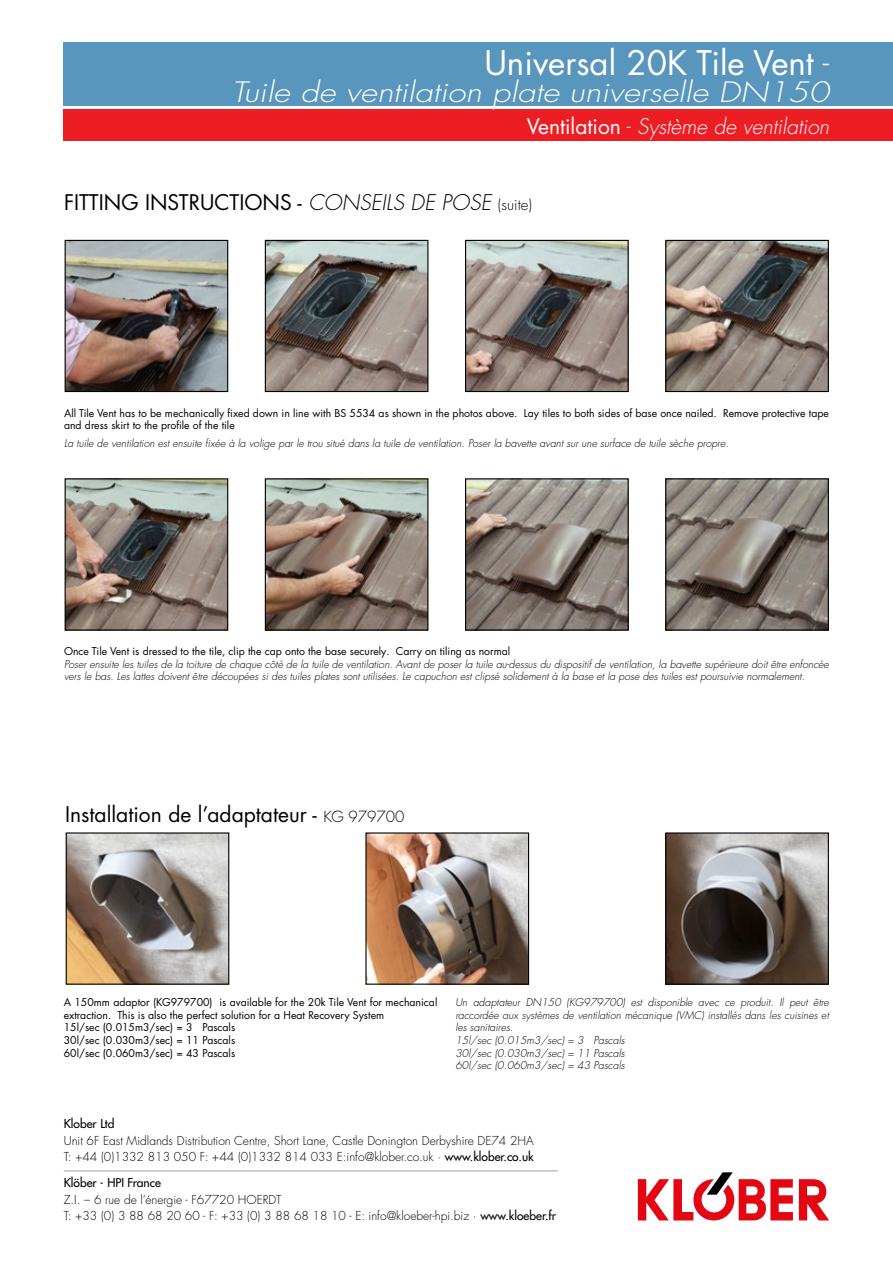
<style>
.page{position:relative;width:893px;height:1263px;background:#fff}
.page>*{position:absolute;margin:0;border:0;box-sizing:border-box;transform-origin:0 0}
.t1{font:33px "Futura LT Pro";color:#fff}
.t2{font:italic 300 27.45px "Futura LT Pro";color:#fff;scale:1.2 1}
.t3{font:21px "Futura LT Pro";color:#000}
.t4{font:italic 300 21px "Futura LT Pro";color:#fff}
.t5{font:300 12px/16.5px "Futura LT Pro";color:#000}
.t6{font:500 12px "Futura LT Pro";color:#000}
.t7{font:italic 300 10.5px/12.6px "Futura LT Pro";color:#000}
.t8{font:10.5px/12.6px "Futura LT Pro";color:#000}
.s1{font-weight:300}
.s2{font-weight:400;font-style:normal}
.s3{font-style:normal}
.s4{font-weight:300;font-style:italic}
.s5{font-weight:300;font-size:15px}
.s6{font-weight:500}
</style>
<div class="page">
<div style="left:64px;top:43px;width:829px;height:63px;background:#5896bd"></div>
<div style="left:64px;top:109px;width:829px;height:32px;background:#ed1d24"></div>
<svg style="left:799px;top:1179px;width:30px;height:41px"></svg>
<svg style="left:638px;top:1172px;width:155px;height:48px"></svg>
<img style="left:67px;top:242px;width:159px;height:148px">
<div style="left:65px;top:240px;width:163px;height:152px;border:1px solid #000"></div>
<img style="left:67px;top:480px;width:159px;height:149px">
<div style="left:65px;top:478px;width:163px;height:153px;border:1px solid #000"></div>
<img style="left:667px;top:242px;width:160px;height:148px">
<div style="left:665px;top:240px;width:164px;height:152px;border:1px solid #000"></div>
<img style="left:667px;top:480px;width:160px;height:149px">
<div style="left:665px;top:478px;width:164px;height:153px;border:1px solid #000"></div>
<img style="left:267px;top:242px;width:159px;height:148px">
<div style="left:265px;top:240px;width:163px;height:152px;border:1px solid #000"></div>
<img style="left:267px;top:480px;width:159px;height:149px">
<div style="left:265px;top:478px;width:163px;height:153px;border:1px solid #000"></div>
<img style="left:467px;top:242px;width:160px;height:148px">
<div style="left:465px;top:240px;width:164px;height:152px;border:1px solid #000"></div>
<img style="left:467px;top:480px;width:160px;height:149px">
<div style="left:465px;top:478px;width:164px;height:153px;border:1px solid #000"></div>
<hr style="left:64px;top:1170px;width:494px;height:1px;background:#9d9fa2">
<img style="left:68px;top:834px;width:159px;height:149px">
<div style="left:66px;top:832px;width:163px;height:153px;border:1px solid #000"></div>
<img style="left:367px;top:834px;width:160px;height:149px">
<div style="left:365px;top:832px;width:164px;height:153px;border:1px solid #000"></div>
<img style="left:667px;top:834px;width:160px;height:149px">
<div style="left:665px;top:832px;width:164px;height:153px;border:1px solid #000"></div>
<h1 class="t1" style="left:484px;top:40px;width:346px">Universal 20K Tile Vent <span class="s1">-</span></h1>
<h2 class="t2" style="left:232px;top:74px;width:499px">Tuile de ventilation plate universelle DN150</h2>
<h3 class="t4" style="left:527px;top:112px;width:304px"><span class="s2">Ventilation</span> <span class="s3">-</span> Système de ventilation</h3>
<h3 class="t3" style="left:64px;top:187px;width:470px">FITTING INSTRUCTIONS - <span class="s4">CONSEILS DE POSE</span> <span class="s5">(suite)</span></h3>
<p class="t8" style="left:64px;top:406px;width:766px">All Tile Vent has to be mechanically fixed down in line with BS 5534 as shown in the photos above. Lay tiles to both sides of base once nailed. Remove protective tape and dress skirt to the profile of the tile</p>
<p class="t7" style="left:64px;top:437px;width:666px">La tuile de ventilation est ensuite fixée à la volige par le trou situé dans la tuile de ventilation. Poser la bavette avant sur une surface de tuile sèche propre.</p>
<p class="t8" style="left:64px;top:645px;width:448px">Once Tile Vent is dressed to the tile, clip the cap onto the base securely. Carry on tiling as normal</p>
<p class="t7" style="left:64px;top:658px;width:766px">Poser ensuite les tuiles de la toiture de chaque côté de la tuile de ventilation. Avant de poser la tuile au-dessus du dispositif de ventilation, la bavette supérieure doit être enfoncée vers le bas. Les lattes doivent être découpées si des tuiles plates sont utilisées. Le capuchon est clipsé solidement à la base et la pose des tuiles est poursuivie normalement.</p>
<h3 class="t3" style="left:65px;top:800px;width:341px">Installation de l’adaptateur - <span class="s5">KG 979700</span></h3>
<p class="t8" style="left:64px;top:996px;width:375px">A 150mm adaptor (KG979700) is available for the 20k Tile Vent for mechanical extraction. This is also the perfect solution for a Heat Recovery System<br>15l/sec (0.015m3/sec) = 3 Pascals<br>30l/sec (0.030m3/sec) = 11 Pascals<br>60l/sec (0.060m3/sec) = 43 Pascals</p>
<p class="t7" style="left:455px;top:996px;width:375px">Un adaptateur DN150 (KG979700) est disponible avec ce produit. Il peut être raccordée aux systèmes de ventilation mécanique (VMC) installés dans les cuisines et les sanitaires.<br>15l/sec (0.015m3/sec) = 3 Pascals<br>30l/sec (0.030m3/sec) = 11 Pascals<br>60l/sec (0.060m3/sec) = 43 Pascals</p>
<p class="t6" style="left:64px;top:1115px;width:52px">Klober Ltd</p>
<p class="t5" style="left:64px;top:1132px;width:471px">Unit 6F East Midlands Distribution Centre, Short Lane, Castle Donington Derbyshire DE74 2HA<br>T: +44 (0)1332 813 050 F: +44 (0)1332 814 033 E:info@klober.co.uk ∙ <span class="s6">www.klober.co.uk</span></p>
<p class="t6" style="left:64px;top:1174px;width:99px">Klöber - HPI France</p>
<p class="t5" style="left:64px;top:1191px;width:494px">Z.I. – 6 rue de l’énergie - F67720 HOERDT<br>T: +33 (0) 3 88 68 20 60 - F: +33 (0) 3 88 68 18 10 - E: info@kloeber-hpi.biz ∙ <span class="s6">www.kloeber.fr</span></p>
</div>
